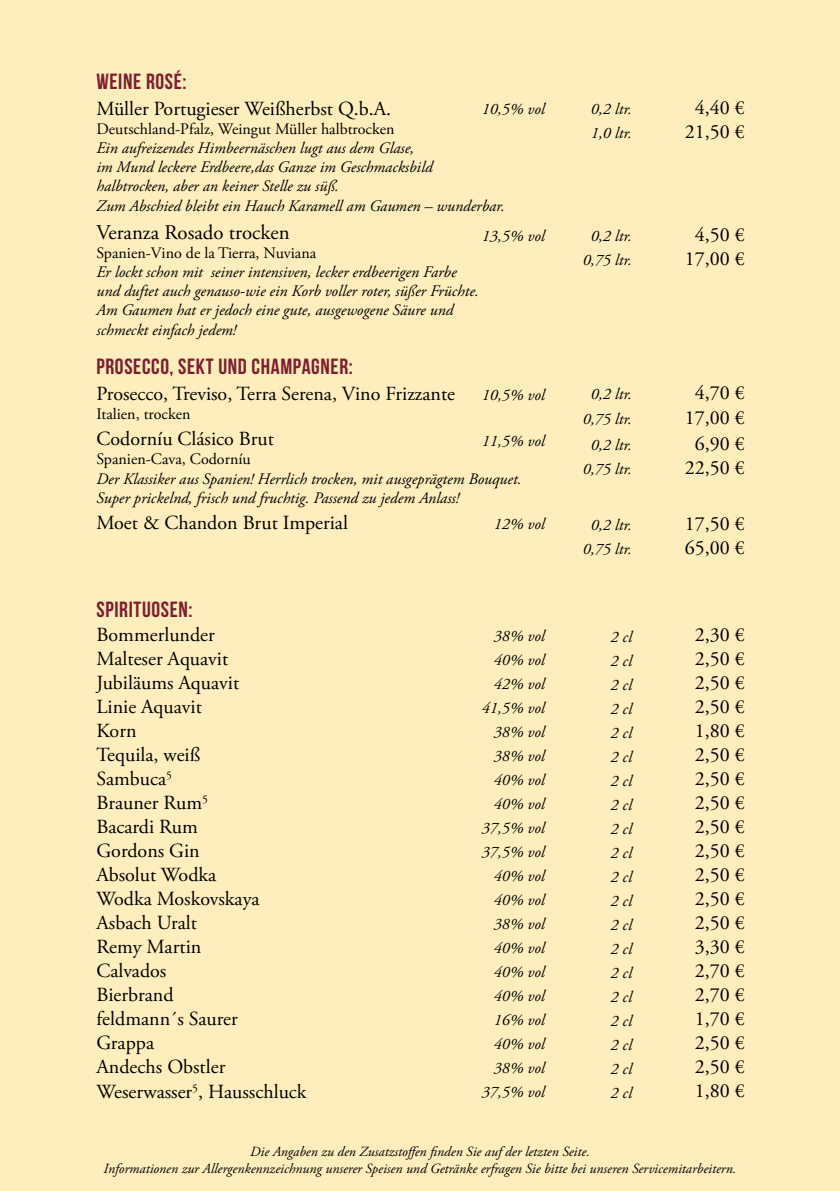
<style>
.page{position:relative;width:840px;height:1191px;background:#fff}
.page>*{position:absolute;margin:0;border:0;box-sizing:border-box;transform-origin:0 0}
.t1{font:22px "Bebas Neue";letter-spacing:.03em;color:#7e1d30}
.t2{font:20.8px "Adobe Garamond Pro";color:#000}
.t3{font:20px/24px "Adobe Garamond Pro";color:#000;text-align:center}
.t4{font:italic 16px/24px "Adobe Garamond Pro";color:#000}
.t5{font:16px "Adobe Garamond Pro";color:#000}
.t6{font:italic 14px/16.8px "Adobe Garamond Pro";color:#000;text-align:center}
</style>
<div class="page">
<div style="left:0;top:0;width:839px;height:1191px;background:#ffeebd"></div>
<h1 class="t1" style="left:96px;top:69px;width:92px">WEINE ROSÉ:</h1>
<p class="t3" style="left:96px;top:97px;width:296px">Müller Portugieser Weißherbst Q.b.A.</p>
<p class="t5" style="left:96px;top:119px;width:299px">Deutschland-Pfalz, Weingut Müller halbtrocken</p>
<p class="t4" style="left:96px;top:139px;width:409px;line-height:19.2px">Ein aufreizendes Himbeernäschen lugt aus dem Glase,<br>im Mund leckere Erdbeere,das Ganze im Geschmacksbild halbtrocken, aber an keiner Stelle zu süß.<br>Zum Abschied bleibt ein Hauch Karamell am Gaumen – wunderbar.</p>
<h2 class="t2" style="left:96px;top:219px;width:194px">Veranza Rosado trocken</h2>
<p class="t5" style="left:96px;top:243px;width:221px">Spanien-Vino de la Tierra, Nuviana</p>
<p class="t4" style="left:96px;top:263px;width:384px;line-height:19.2px">Er lockt schon mit seiner intensiven, lecker erdbeerigen Farbe und duftet auch genauso-wie ein Korb voller roter, süßer Früchte.<br>Am Gaumen hat er jedoch eine gute, ausgewogene Säure und schmeckt einfach jedem!</p>
<p class="t4" style="left:481px;top:97px;width:64px">10,5% vol</p>
<p class="t4" style="left:481px;top:224px;width:64px">13,5% vol</p>
<h1 class="t1" style="left:96px;top:354px;width:258px">PROSECCO, SEKT UND CHAMPAGNER:</h1>
<p class="t3" style="left:96px;top:382px;width:360px">Prosecco, Treviso, Terra Serena, Vino Frizzante</p>
<p class="t5" style="left:96px;top:404px;width:95px">Italien, trocken</p>
<p class="t3" style="left:96px;top:427px;width:179px">Codorníu Clásico Brut</p>
<p class="t5" style="left:96px;top:450px;width:156px">Spanien-Cava, Codorníu</p>
<p class="t4" style="left:96px;top:469px;width:426px;line-height:19.2px">Der Klassiker aus Spanien! Herrlich trocken, mit ausgeprägtem Bouquet.<br>Super prickelnd, frisch und fruchtig. Passend zu jedem Anlass!</p>
<p class="t3" style="left:96px;top:511px;width:253px">Moet &amp; Chandon Brut Imperial</p>
<p class="t4" style="left:481px;top:384px;width:64px">10,5% vol</p>
<p class="t4" style="left:481px;top:429px;width:64px">11,5% vol</p>
<p class="t4" style="left:493px;top:512px;width:52px">12% vol</p>
<p class="t4" style="left:590px;top:97px;width:42px">0,2 ltr.<br>1,0 ltr.</p>
<p class="t4" style="left:582px;top:224px;width:50px;text-align:center">0,2 ltr.<br>0,75 ltr.</p>
<p class="t4" style="left:582px;top:383px;width:50px;text-align:center">0,2 ltr.<br>0,75 ltr.</p>
<p class="t4" style="left:582px;top:433px;width:50px;text-align:center">0,2 ltr.<br>0,75 ltr.</p>
<p class="t4" style="left:582px;top:513px;width:50px;text-align:center">0,2 ltr.<br>0,75 ltr.</p>
<p class="t3" style="left:684px;top:96px;width:61px">4,40 €<br>21,50 €</p>
<p class="t3" style="left:684px;top:223px;width:61px">4,50 €<br>17,00 €</p>
<p class="t3" style="left:684px;top:382px;width:61px">4,70 €<br>17,00 €</p>
<p class="t3" style="left:684px;top:432px;width:61px">6,90 €<br>22,50 €</p>
<p class="t3" style="left:684px;top:512px;width:61px;text-align:left">17,50 €<br>65,00 €</p>
<h1 class="t1" style="left:96px;top:597px;width:98px">SPIRITUOSEN:</h1>
<p class="t3" style="left:96px;top:623px;width:211px;text-align:left">Bommerlunder<br>Malteser Aquavit<br>Jubiläums Aquavit<br>Linie Aquavit<br>Korn<br>Tequila, weiß<br>Sambuca<sup>5<br></sup>Brauner Rum<sup>5<br></sup>Bacardi Rum<br>Gordons Gin<br>Absolut Wodka<br>Wodka Moskovskaya<br>Asbach Uralt<br>Remy Martin<br>Calvados<br>Bierbrand<br>feldmann´s Saurer<br>Grappa<br>Andechs Obstler<br>Weserwasser<sup>5</sup>, Hausschluck</p>
<p class="t3" style="left:694px;top:623px;width:51px;text-align:justify">2,30 € 2,50 € 2,50 € 2,50 € 1,80 € 2,50 € 2,50 € 2,50 € 2,50 € 2,50 € 2,50 € 2,50 € 2,50 € 3,30 € 2,70 € 2,70 € 1,70 € 2,50 € 2,50 € 1,80 €</p>
<p class="t4" style="left:481px;top:624px;width:64px;text-align:right">38% vol<br>40% vol<br>42% vol<br>41,5% vol<br>38% vol<br>38% vol<br>40% vol<br>40% vol<br>37,5% vol<br>37,5% vol<br>40% vol<br>40% vol<br>38% vol<br>40% vol<br>40% vol<br>40% vol<br>16% vol<br>40% vol<br>38% vol<br>37,5% vol</p>
<p class="t4" style="left:610px;top:625px;width:23px;text-align:justify">2 cl 2 cl 2 cl 2 cl 2 cl 2 cl 2 cl 2 cl 2 cl 2 cl 2 cl 2 cl 2 cl 2 cl 2 cl 2 cl 2 cl 2 cl 2 cl 2 cl</p>
<p class="t6" style="left:103px;top:1143px;width:634px">Die Angaben zu den Zusatzstoffen finden Sie auf der letzten Seite.<br>Informationen zur Allergenkennzeichnung unserer Speisen und Getränke erfragen Sie bitte bei unseren Servicemitarbeitern.</p>
</div>
